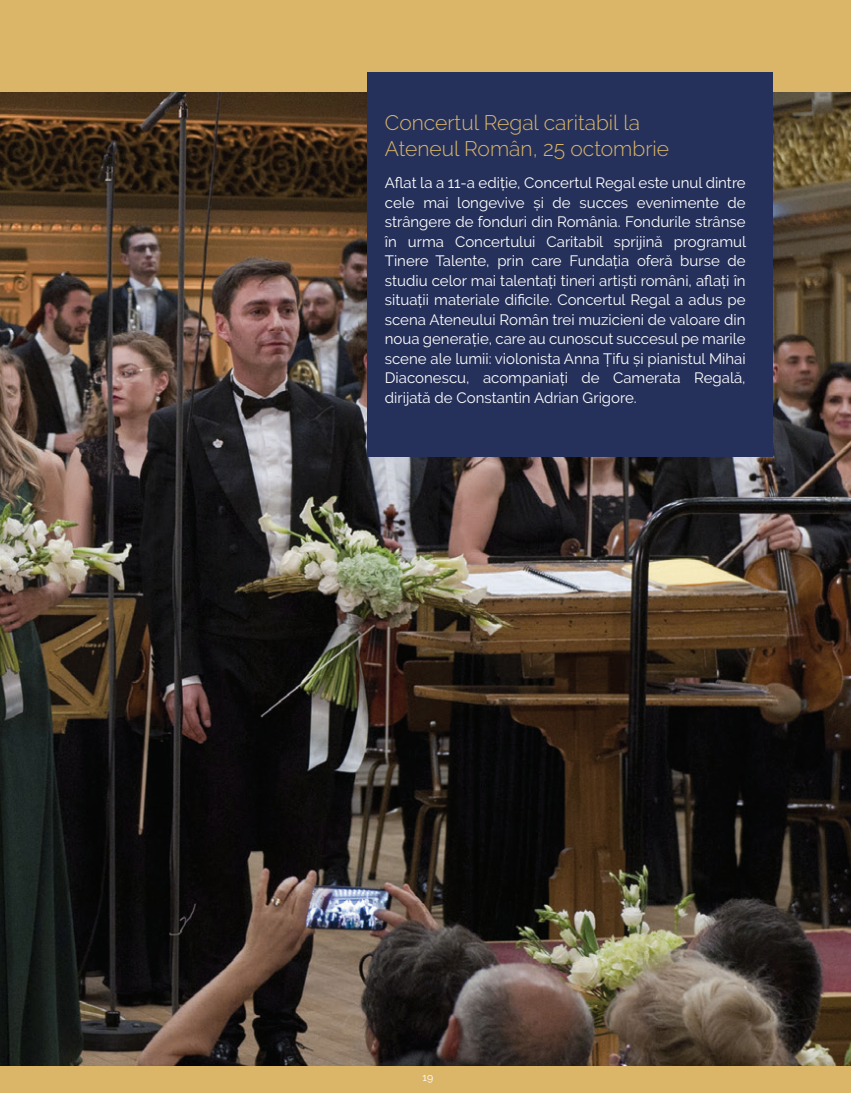
<style>
.page{position:relative;width:851px;height:1093px;background:#fff}
.page>*{position:absolute;margin:0;border:0;box-sizing:border-box;transform-origin:0 0}
.t1{font:300 21px/25.2px "Raleway";color:#dbb669}
.t2{font:15px/19.5px "Raleway";color:#fff;text-align:justify}
.t3{font:10.5px "Raleway";color:#fff}
</style>
<div class="page">
<img style="left:0;top:91px;width:850px;height:975px">
<div style="left:0;top:0;width:850px;height:91px;background:#dbb669"></div>
<div style="left:0;top:1066px;width:850px;height:27px;background:#dbb669"></div>
<div style="left:367px;top:73px;width:405px;height:384px;background:#26315b"></div>
<h1 class="t1" style="left:385px;top:110px;width:286px">Concertul Regal caritabil la<br>Ateneul Român, 25 octombrie</h1>
<p class="t2" style="left:385px;top:173px;width:363px">Aflat la a 11-a ediție, Concertul Regal este unul dintre cele mai longevive și de succes evenimente de strângere de fonduri din România. Fondurile strânse în urma Concertului Caritabil sprijină programul Tinere Talente, prin care Fundația oferă burse de studiu celor mai talentați tineri artiști români, aflați în situații materiale dificile. Concertul Regal a adus pe scena Ateneului Român trei muzicieni de valoare din noua generație, care au cunoscut succesul pe marile scene ale lumii: violonista Anna Țifu și pianistul Mihai Diaconescu, acompaniați de Camerata Regală, dirijată de Constantin Adrian Grigore.</p>
<p class="t3" style="left:422px;top:1070px;width:12px">19</p>
</div>
